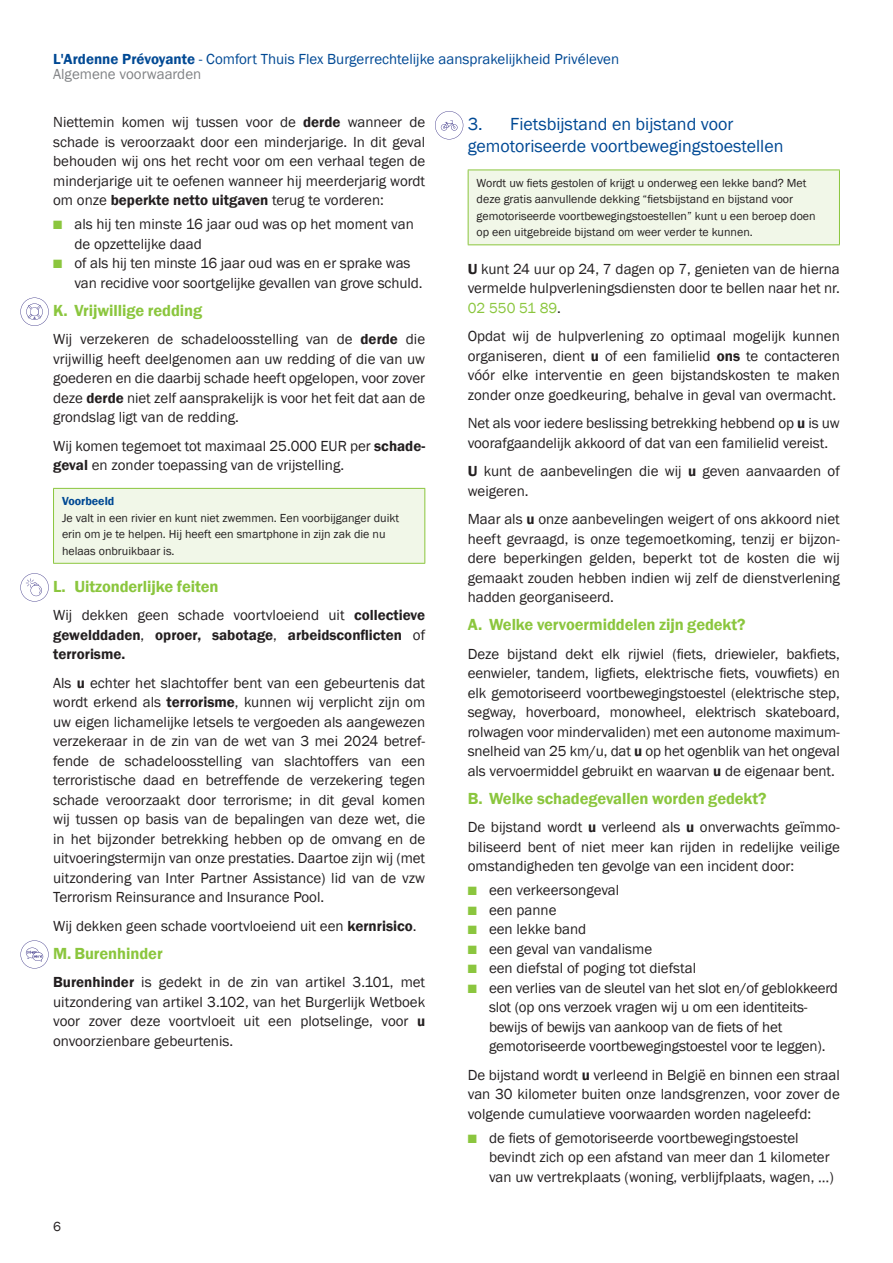
<style>
.page{position:relative;width:893px;height:1263px;background:#fff}
.page>*{position:absolute;margin:0;border:0;box-sizing:border-box;transform-origin:0 0}
.t1{font:18px/22.5px "Franklin Gothic";color:#004994}
.t2{font:600 16.5px "Franklin Gothic";letter-spacing:-.005em;color:#8bc63e}
.P_-_Body{font:15px/19.5px "Franklin Gothic";color:#231f20;text-align:justify}
.P_-_Body-2{font:600 15px/19.5px "Franklin Gothic";color:#231f20;text-align:justify}
.t3{font:15px/15px "Franklin Gothic";color:#004994}
.t4{font:13.5px "Franklin Gothic";color:#231f20}
.T_-_Body_tabel{font:12px/16.5px "Franklin Gothic";color:#231f20}
.T_-_Titel_blauw{font:600 12px "Franklin Gothic";color:#004994}
.s1{font-weight:600}
.s2{color:#808285}
.s3{color:#8bc63e}
.s4{font-weight:400}
</style>
<div class="page">
<div style="left:468px;top:170px;width:371px;height:75px;background:#f1f7e8"></div>
<hr style="left:468px;top:170px;width:372px;height:1px;background:#8bc63e">
<hr style="left:468px;top:170px;width:1px;height:74px;background:#8bc63e">
<hr style="left:839px;top:170px;width:1px;height:74px;background:#8bc63e">
<hr style="left:468px;top:244px;width:372px;height:1px;background:#8bc63e">
<svg style="left:435px;top:111px;width:28px;height:28px"></svg>
<div style="left:54px;top:488px;width:371px;height:75px;background:#f1f7e8"></div>
<hr style="left:53px;top:488px;width:372px;height:1px;background:#8bc63e">
<hr style="left:53px;top:489px;width:1px;height:74px;background:#8bc63e">
<hr style="left:424px;top:489px;width:1px;height:74px;background:#8bc63e">
<hr style="left:53px;top:563px;width:372px;height:1px;background:#8bc63e">
<svg style="left:20px;top:298px;width:29px;height:28px"></svg>
<svg style="left:20px;top:573px;width:29px;height:29px"></svg>
<svg style="left:20px;top:940px;width:29px;height:28px"></svg>
<p class="t3" style="left:53px;top:51px;width:567px"><span class="s1">L'Ardenne Prévoyante</span> - Comfort Thuis Flex Burgerrechtelijke aansprakelijkheid Privéleven<br><span class="s2">Algemene voorwaarden</span></p>
<p class="t1" style="left:468px;top:113px;width:317px">3. Fietsbijstand en bijstand voor gemotoriseerde voortbewegingstoestellen</p>
<p class="T_-_Body_tabel" style="left:477px;top:175px;width:340px">Wordt uw fiets gestolen of krijgt u onderweg een lekke band? Met deze gratis aanvullende dekking “fietsbijstand en bijstand voor gemotoriseerde voortbewegingstoestellen” kunt u een beroep doen op een uitgebreide bijstand om weer verder te kunnen.</p>
<p class="P_-_Body" style="left:468px;top:259px;width:374px"><span class="s1">U</span> kunt 24 uur op 24, 7 dagen op 7, genieten van de hierna vermelde hulpverleningsdiensten door te bellen naar het nr.<br><span class="s3">02 550 51 89</span>.</p>
<p class="P_-_Body" style="left:468px;top:327px;width:374px">Opdat wij de hulpverlening zo optimaal mogelijk kunnen organiseren, dient <span class="s1">u</span> of een familielid <span class="s1">ons</span> te contacteren vóór elke interventie en geen bijstandskosten te maken zonder onze goedkeuring, behalve in geval van overmacht.</p>
<p class="P_-_Body" style="left:468px;top:414px;width:374px">Net als voor iedere beslissing betrekking hebbend op <span class="s1">u</span> is uw voorafgaandelijk akkoord of dat van een familielid vereist.</p>
<p class="P_-_Body" style="left:468px;top:462px;width:374px"><span class="s1">U</span> kunt de aanbevelingen die wij <span class="s1">u</span> geven aanvaarden of weigeren.</p>
<p class="P_-_Body" style="left:468px;top:510px;width:374px">Maar als <span class="s1">u</span> onze aanbevelingen weigert of ons akkoord niet heeft gevraagd, is onze tegemoetkoming, tenzij er bijzon&shy;dere beperkingen gelden, beperkt tot de kosten die wij gemaakt zouden hebben indien wij zelf de dienstverlening hadden georganiseerd.</p>
<p class="t2" style="left:468px;top:615px;width:279px">A. Welke vervoermiddelen zijn gedekt?</p>
<p class="P_-_Body" style="left:468px;top:644px;width:374px">Deze bijstand dekt elk rijwiel (fiets, driewieler, bakfiets, eenwieler, tandem, ligfiets, elektrische fiets, vouwfiets) en elk gemotoriseerd voortbewegingstoestel (elektrische step, segway, hoverboard, monowheel, elektrisch skateboard, rolwagen voor mindervaliden) met een autonome maximum&shy;snelheid van 25 km/u, dat <span class="s1">u</span> op het ogenblik van het ongeval als vervoermiddel gebruikt en waarvan <span class="s1">u</span> de eigenaar bent.</p>
<p class="t2" style="left:468px;top:788px;width:300px">B. Welke schadegevallen worden gedekt?</p>
<p class="P_-_Body" style="left:468px;top:818px;width:374px">De bijstand wordt <span class="s1">u</span> verleend als <span class="s1">u</span> onverwachts geïmmo&shy;biliseerd bent of niet meer kan rijden in redelijke veilige omstandigheden ten gevolge van een incident door:</p>
<p class="P_-_Body" style="left:468px;top:881px;width:153px"><span class="s3">■</span> een verkeersongeval</p>
<p class="P_-_Body" style="left:468px;top:900px;width:90px"><span class="s3">■</span> een panne</p>
<p class="P_-_Body" style="left:468px;top:920px;width:120px"><span class="s3">■</span> een lekke band</p>
<p class="P_-_Body" style="left:468px;top:939px;width:186px"><span class="s3">■</span> een geval van vandalisme</p>
<p class="P_-_Body" style="left:468px;top:959px;width:230px"><span class="s3">■</span> een diefstal of poging tot diefstal</p>
<p class="P_-_Body" style="left:489px;top:978px;width:350px;text-align:left;text-indent:-21px"><span class="s3">■</span> een verlies van de sleutel van het slot en/of geblokkeerd slot (op ons verzoek vragen wij u om een identiteits&shy;bewijs of bewijs van aankoop van de fiets of het gemotoriseerde voortbewegingstoestel voor te leggen).</p>
<p class="P_-_Body" style="left:468px;top:1065px;width:374px">De bijstand wordt <span class="s1">u</span> verleend in België en binnen een straal van 30 kilometer buiten onze landsgrenzen, voor zover de volgende cumulatieve voorwaarden worden nageleefd:</p>
<p class="P_-_Body" style="left:489px;top:1128px;width:346px;text-align:left;text-indent:-21px"><span class="s3">■</span> de fiets of gemotoriseerde voortbewegingstoestel bevindt zich op een afstand van meer dan 1 kilometer van uw vertrekplaats (woning, verblijfplaats, wagen, …)</p>
<p class="P_-_Body" style="left:53px;top:113px;width:374px">Niettemin komen wij tussen voor de <span class="s1">derde</span> wanneer de schade is veroorzaakt door een minderjarige. In dit geval behouden wij ons het recht voor om een verhaal tegen de minderjarige uit te oefenen wanneer hij meerderjarig wordt om onze <span class="s1">beperkte netto uitgaven</span> terug te vorderen:</p>
<p class="P_-_Body" style="left:74px;top:215px;width:341px;text-indent:-21px"><span class="s3">■</span> als hij ten minste 16 jaar oud was op het moment van de opzettelijke daad</p>
<p class="P_-_Body" style="left:74px;top:254px;width:350px;text-indent:-21px"><span class="s3">■</span> of als hij ten minste 16 jaar oud was en er sprake was van recidive voor soortgelijke gevallen van grove schuld.</p>
<p class="t2" style="left:53px;top:300px;width:151px">K. Vrijwillige redding</p>
<p class="P_-_Body" style="left:53px;top:330px;width:374px">Wij verzekeren de schadeloosstelling van de <span class="s1">derde</span> die vrijwillig heeft deelgenomen aan uw redding of die van uw goederen en die daarbij schade heeft opgelopen, voor zover deze <span class="s1">derde</span> niet zelf aansprakelijk is voor het feit dat aan de grondslag ligt van de redding.</p>
<p class="P_-_Body" style="left:53px;top:437px;width:374px">Wij komen tegemoet tot maximaal 25.000 EUR per <span class="s1">schade&shy;geval</span> en zonder toepassing van de vrijstelling.</p>
<p class="T_-_Titel_blauw" style="left:62px;top:494px;width:54px">Voorbeeld</p>
<p class="T_-_Body_tabel" style="left:62px;top:510px;width:339px">Je valt in een rivier en kunt niet zwemmen. Een voorbijganger duikt erin om je te helpen. Hij heeft een smartphone in zijn zak die nu helaas onbruikbaar is.</p>
<p class="t2" style="left:53px;top:576px;width:167px">L. Uitzonderlijke feiten</p>
<p class="P_-_Body-2" style="left:53px;top:606px;width:374px"><span class="s4">Wij dekken geen schade voortvloeiend uit</span> collectieve gewelddaden<span class="s4">,</span> oproer, sabotage<span class="s4">,</span> arbeidsconflicten <span class="s4">of </span>terrorisme.</p>
<p class="P_-_Body" style="left:53px;top:673px;width:374px">Als <span class="s1">u</span> echter het slachtoffer bent van een gebeurtenis dat wordt erkend als <span class="s1">terrorisme</span>, kunnen wij verplicht zijn om uw eigen lichamelijke letsels te vergoeden als aangewezen verzekeraar in de zin van de wet van 3 mei 2024 betref&shy;fende de schadeloosstelling van slachtoffers van een terroristische daad en betreffende de verzekering tegen schade veroorzaakt door terrorisme; in dit geval komen wij tussen op basis van de bepalingen van deze wet, die in het bijzonder betrekking hebben op de omvang en de uitvoeringstermijn van onze prestaties. Daartoe zijn wij (met uitzondering van Inter Partner Assistance) lid van de vzw Terrorism Reinsurance and Insurance Pool.</p>
<p class="P_-_Body" style="left:53px;top:916px;width:365px">Wij dekken geen schade voortvloeiend uit een <span class="s1">kernrisico</span>.</p>
<p class="t2" style="left:53px;top:943px;width:111px">M. Burenhinder</p>
<p class="P_-_Body" style="left:53px;top:973px;width:374px"><span class="s1">Burenhinder</span> is gedekt in de zin van artikel 3.101, met uitzondering van artikel 3.102, van het Burgerlijk Wetboek voor zover deze voortvloeit uit een plotselinge, voor <span class="s1">u </span>onvoorzienbare gebeurtenis.</p>
<p class="t4" style="left:53px;top:1218px;width:9px">6</p>
</div>
